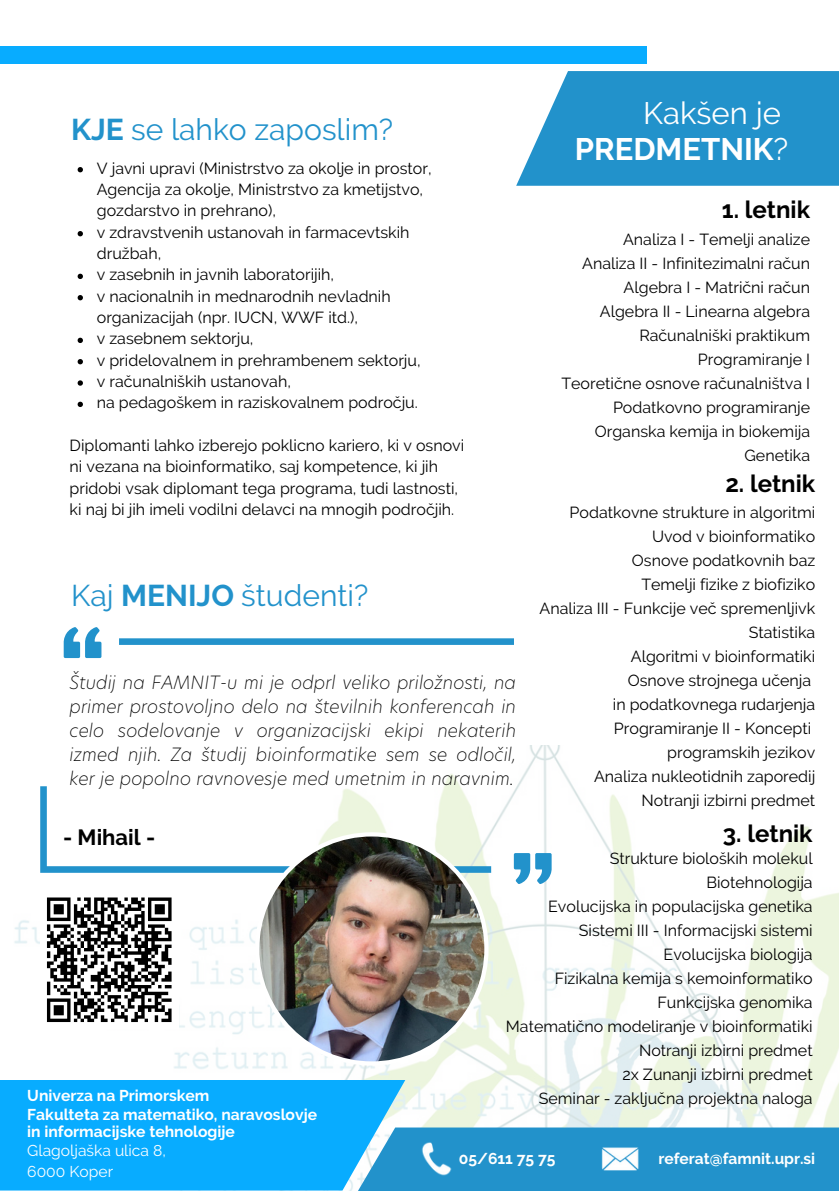
<style>
.page{position:relative;width:839px;height:1191px;background:#fff}
.page>*{position:absolute;margin:0;border:0;box-sizing:border-box;transform-origin:0 0}
.t1{font:700 31px "Raleway";color:#fff}
.t2{font:31px "Raleway";color:#fff}
.t3{font:30px "Raleway";color:#2292cb}
.t4{font:700 24px "Raleway";color:#000}
.t5{font:700 22px "Raleway";color:#000}
.t6{font:italic 200 18px/24px "Hero New";color:#000;text-align:justify}
.t7{font:16px/21.4px "Raleway";color:#000}
.t8{font:700 15.6px "Raleway";color:#fff}
.t9{font:15.6px "Raleway";color:#fff}
.t10{font:700 15.4px "Raleway";color:#fff}
.s1{font-weight:700}
.s2{font-weight:400}
</style>
<div class="page">
<div style="left:516px;top:71px;width:322px;height:115px;background:#2292cb"></div>
<img style="left:14px;top:745px;width:824px;height:383px">
<svg style="left:64px;top:627px;width:37px;height:31px"></svg>
<svg style="left:514px;top:853px;width:37px;height:31px"></svg>
<svg style="left:119px;top:638px;width:395px;height:7px;background:#2e98cd"></svg>
<svg style="left:40px;top:786px;width:451px;height:87px"></svg>
<div style="left:0;top:46px;width:647px;height:18px;background:#08acff"></div>
<img style="left:255px;top:832px;width:233px;height:234px">
<div style="left:40px;top:891px;width:138px;height:138px;background:#fff"></div>
<svg style="left:46px;top:897px;width:126px;height:126px"></svg>
<div style="left:343px;top:1128px;width:495px;height:63px;background:#2292cb"></div>
<svg style="left:0;top:1080px;width:405px;height:111px;background:#12aefc"></svg>
<img style="left:601px;top:1147px;width:38px;height:23px">
<img style="left:422px;top:1142px;width:30px;height:34px">
<svg style="left:78px;top:167px;width:5px;height:5px"></svg>
<svg style="left:78px;top:231px;width:5px;height:5px"></svg>
<svg style="left:78px;top:274px;width:5px;height:5px"></svg>
<svg style="left:78px;top:295px;width:5px;height:5px"></svg>
<svg style="left:78px;top:338px;width:5px;height:5px"></svg>
<svg style="left:78px;top:359px;width:5px;height:5px"></svg>
<svg style="left:78px;top:380px;width:5px;height:6px"></svg>
<svg style="left:78px;top:402px;width:5px;height:5px"></svg>
<p class="t3" style="left:71px;top:112px;width:323px"><span class="s1">KJE</span> se lahko zaposlim?</p>
<p class="t7" style="left:97px;top:157px;width:336px">V javni upravi (Ministrstvo za okolje in prostor,<br>Agencija za okolje, Ministrstvo za kmetijstvo, gozdarstvo in prehrano),</p>
<p class="t7" style="left:97px;top:221px;width:314px">v zdravstvenih ustanovah in farmacevtskih družbah,</p>
<p class="t7" style="left:97px;top:264px;width:239px">v zasebnih in javnih laboratorijih,</p>
<p class="t7" style="left:97px;top:285px;width:295px">v nacionalnih in mednarodnih nevladnih organizacijah (npr. IUCN, WWF itd.),</p>
<p class="t7" style="left:97px;top:328px;width:158px">v zasebnem sektorju,</p>
<p class="t7" style="left:97px;top:349px;width:325px">v pridelovalnem in prehrambenem sektorju,</p>
<p class="t7" style="left:97px;top:371px;width:196px">v računalniških ustanovah,</p>
<p class="t7" style="left:97px;top:392px;width:322px">na pedagoškem in raziskovalnem področju.</p>
<p class="t7" style="left:70px;top:435px;width:396px">Diplomanti lahko izberejo poklicno kariero, ki v osnovi ni vezana na bioinformatiko, saj kompetence, ki jih pridobi vsak diplomant tega programa, tudi lastnosti, ki naj bi jih imeli vodilni delavci na mnogih področjih.</p>
<p class="t3" style="left:71px;top:578px;width:299px">Kaj <span class="s1">MENIJO</span> študenti?</p>
<p class="t6" style="left:70px;top:670px;width:448px">Študij na FAMNIT-u mi je odprl veliko priložnosti, na primer prostovoljno delo na številnih konferencah in celo sodelovanje v organizacijski ekipi nekaterih izmed njih. Za študij bioinformatike sem se odločil, ker je popolno ravnovesje med umetnim in naravnim.</p>
<p class="t5" style="left:63px;top:825px;width:94px">- Mihail -</p>
<p class="t2" style="left:643px;top:95px;width:139px">Kakšen je</p>
<p class="t1" style="left:575px;top:131px;width:215px">PREDMETNIK<span class="s2">?</span></p>
<p class="t4" style="left:721px;top:196px;width:90px">1. letnik</p>
<p class="t7" style="left:623px;top:228px;width:188px">Analiza I - Temelji analize</p>
<p class="t7" style="left:582px;top:252px;width:229px">Analiza II - Infinitezimalni račun</p>
<p class="t7" style="left:623px;top:276px;width:188px">Algebra I - Matrični račun</p>
<p class="t7" style="left:600px;top:300px;width:212px">Algebra II - Linearna algebra</p>
<p class="t7" style="left:639px;top:324px;width:172px">Računalniški praktikum</p>
<p class="t7" style="left:697px;top:348px;width:114px">Programiranje I</p>
<p class="t7" style="left:561px;top:372px;width:250px">Teoretične osnove računalništva I</p>
<p class="t7" style="left:613px;top:396px;width:199px">Podatkovno programiranje</p>
<p class="t7" style="left:594px;top:420px;width:217px">Organska kemija in biokemija</p>
<p class="t7" style="left:744px;top:444px;width:67px">Genetika</p>
<p class="t4" style="left:725px;top:469px;width:91px">2. letnik</p>
<p class="t7" style="left:569px;top:502px;width:247px">Podatkovne strukture in algoritmi</p>
<p class="t7" style="left:652px;top:526px;width:165px">Uvod v bioinformatiko</p>
<p class="t7" style="left:631px;top:550px;width:185px">Osnove podatkovnih baz</p>
<p class="t7" style="left:641px;top:574px;width:175px">Temelji fizike z biofiziko</p>
<p class="t7" style="left:539px;top:598px;width:277px">Analiza III - Funkcije več spremenljivk</p>
<p class="t7" style="left:748px;top:622px;width:68px">Statistika</p>
<p class="t7" style="left:631px;top:646px;width:186px">Algoritmi v bioinformatiki</p>
<p class="t7" style="left:627px;top:670px;width:185px">Osnove strojnega učenja</p>
<p class="t7" style="left:612px;top:694px;width:204px">in podatkovnega rudarjenja</p>
<p class="t7" style="left:614px;top:718px;width:199px">Programiranje II - Koncepti</p>
<p class="t7" style="left:667px;top:742px;width:149px">programskih jezikov</p>
<p class="t7" style="left:594px;top:766px;width:223px">Analiza nukleotidnih zaporedij</p>
<p class="t7" style="left:641px;top:790px;width:175px">Notranji izbirni predmet</p>
<p class="t4" style="left:722px;top:819px;width:91px">3. letnik</p>
<p class="t8" style="left:27px;top:1086px;width:184px">Univerza na Primorskem</p>
<p class="t8" style="left:27px;top:1105px;width:291px">Fakulteta za matematiko, naravoslovje</p>
<p class="t8" style="left:27px;top:1122px;width:209px">in informacijske tehnologije</p>
<p class="t9" style="left:27px;top:1141px;width:140px">Glagoljaška ulica 8,</p>
<p class="t9" style="left:27px;top:1162px;width:87px">6000 Koper</p>
<p class="t7" style="left:609px;top:848px;width:204px">Strukture bioloških molekul</p>
<p class="t7" style="left:706px;top:872px;width:108px">Biotehnologija</p>
<p class="t7" style="left:548px;top:896px;width:266px">Evolucijska in populacijska genetika</p>
<p class="t7" style="left:579px;top:920px;width:235px">Sistemi III - Informacijski sistemi</p>
<p class="t7" style="left:663px;top:944px;width:151px">Evolucijska biologija</p>
<p class="t7" style="left:554px;top:968px;width:259px">Fizikalna kemija s kemoinformatiko</p>
<p class="t7" style="left:657px;top:992px;width:157px">Funkcijska genomika</p>
<p class="t7" style="left:506px;top:1016px;width:308px">Matematično modeliranje v bioinformatiki</p>
<p class="t7" style="left:639px;top:1040px;width:175px">Notranji izbirni predmet</p>
<p class="t7" style="left:622px;top:1064px;width:192px">2x Zunanji izbirni predmet</p>
<p class="t7" style="left:538px;top:1088px;width:275px">Seminar - zaključna projektna naloga</p>
<p class="t8" style="left:459px;top:1149px;width:98px">05/611 75 75</p>
<p class="t10" style="left:658px;top:1149px;width:158px">referat@famnit.upr.si</p>
</div>
